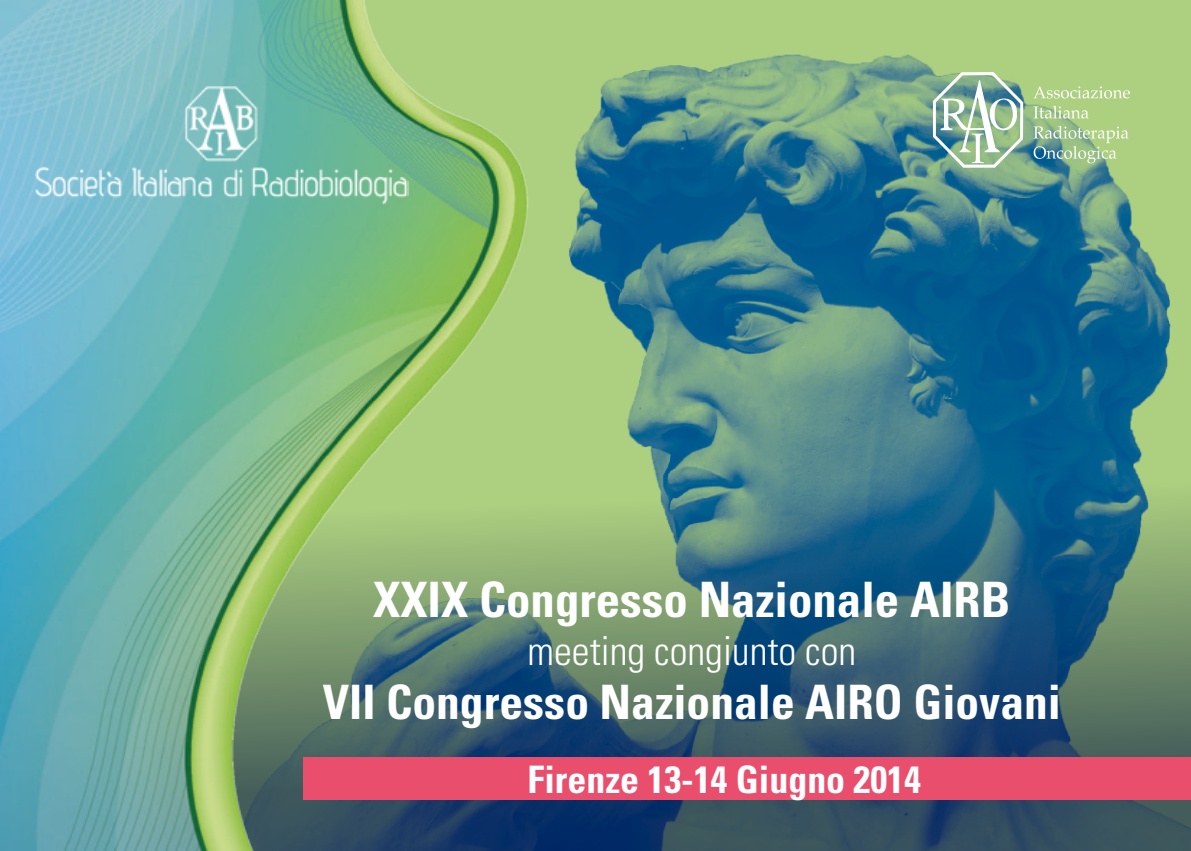
<style>
.page{position:relative;width:1191px;height:851px;background:#fff}
.page>*{position:absolute;margin:0;border:0;box-sizing:border-box;transform-origin:0 0}
.t1{font:700 condensed 48.8px "Univers";color:#fff}
.t2{font:700 condensed 47.4px "Univers";color:#fff}
.t3{font:300 condensed 40px "Univers";color:#fff}
.t4{font:700 condensed 37.8px "Univers";color:#fff}
</style>
<div class="page">
<img style="left:536px;top:0;width:655px;height:360px">
<svg style="left:536px;top:360px;width:655px;height:490px;background:#447479"></svg>
<svg style="left:933px;top:72px;width:90px;height:96px"></svg>
<svg style="left:1033px;top:106px;width:55px;height:12px"></svg>
<svg style="left:1033px;top:86px;width:97px;height:12px"></svg>
<svg style="left:1033px;top:126px;width:95px;height:37px;background:#9bc098"></svg>
<img style="left:0;top:0;width:536px;height:850px">
<img style="left:34px;top:82px;width:374px;height:123px">
<div style="left:303px;top:757px;width:888px;height:43px;background:#ea4e6d"></div>
<p class="t1" style="left:373px;top:569px;width:639px">XXIX Congresso Nazionale AIRB</p>
<p class="t3" style="left:527px;top:626px;width:330px">meeting congiunto con</p>
<p class="t2" style="left:323px;top:672px;width:739px">VII Congresso Nazionale AIRO Giovani</p>
<p class="t4" style="left:527px;top:756px;width:395px">Firenze 13-14 Giugno 2014</p>
</div>
